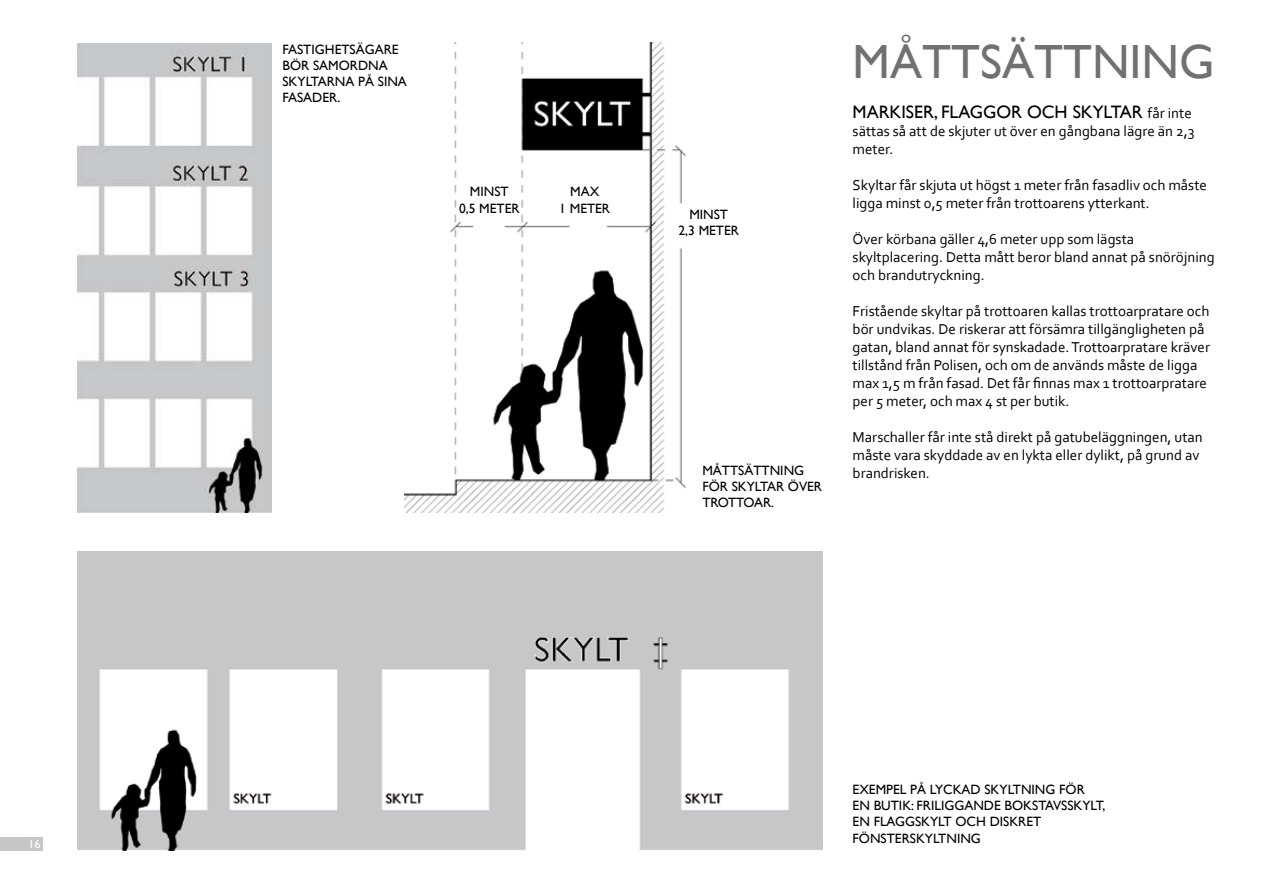
<style>
.page{position:relative;width:1263px;height:893px;background:#fff}
.page>*{position:absolute;margin:0;border:0;box-sizing:border-box;transform-origin:0 0}
.t1{font:48px "Gill Sans";color:#707173}
.t2{font:18px "Gill Sans";color:#000}
.t3{font:15px/18px "Corbel";color:#000}
.t4{font:13.5px/16.2px "Gill Sans";color:#000}
.t5{font:12px "Gill Sans";color:#fff}
.s1{font-family:"Corbel";font-size:15px}
</style>
<div class="page">
<div style="left:0;top:837px;width:43px;height:13px;background:#c5c6c8"></div>
<img style="left:405px;top:43px;width:282px;height:469px">
<img style="left:78px;top:551px;width:745px;height:299px">
<img style="left:78px;top:43px;width:194px;height:469px">
<p class="t5" style="left:28px;top:837px;width:13px">16</p>
<p class="t4" style="left:282px;top:41px;width:126px">FASTIGHETSÄGARE<br>BÖR SAMORDNA<br>SKYLTARNA PÅ SINA<br>FASADER.</p>
<p class="t4" style="left:459px;top:184px;width:62px;text-align:center">MINST<br>0,5 METER</p>
<p class="t4" style="left:559px;top:184px;width:52px;text-align:center">MAX<br>1 METER</p>
<p class="t4" style="left:678px;top:206px;width:62px;text-align:center">MINST<br>2,3 METER</p>
<p class="t4" style="left:702px;top:462px;width:121px">MÅTTSÄTTNING<br>FÖR SKYLTAR ÖVER<br>TROTTOAR.</p>
<h1 class="t1" style="left:853px;top:34px;width:363px">MÅTTSÄTTNING</h1>
<p class="t2" style="left:853px;top:101px;width:341px">MARKISER, FLAGGOR OCH SKYLTAR <span class="s1">får inte</span></p>
<p class="t3" style="left:853px;top:121px;width:343px">sättas så att de skjuter ut över en gångbana lägre än 2,3 meter.</p>
<p class="t3" style="left:853px;top:175px;width:356px">Skyltar får skjuta ut högst 1 meter från fasadliv och måste ligga minst 0,5 meter från trottoarens ytterkant.</p>
<p class="t3" style="left:853px;top:229px;width:364px">Över körbana gäller 4,6 meter upp som lägsta skyltplacering. Detta mått beror bland annat på snöröjning och brandutryckning.</p>
<p class="t3" style="left:853px;top:301px;width:359px">Fristående skyltar på trottoaren kallas trottoarpratare och bör undvikas. De riskerar att försämra tillgängligheten på gatan, bland annat för synskadade. Trottoarpratare kräver tillstånd från Polisen, och om de används måste de ligga max 1,5 m från fasad. Det får finnas max 1 trottoarpratare per 5 meter, och max 4 st per butik.</p>
<p class="t3" style="left:853px;top:427px;width:352px">Marschaller får inte stå direkt på gatubeläggningen, utan måste vara skyddade av en lykta eller dylikt, på grund av brandrisken.</p>
<p class="t4" style="left:853px;top:781px;width:254px">EXEM PEL PÅ LYCKAD SKYLTNING FÖR<br>EN BUTIK: FRILIGGANDE BOKSTAVSSKYLT,<br>EN FLAGGSKYLT OCH DISKRET<br>FÖNSTERSKYLTNING</p>
</div>
